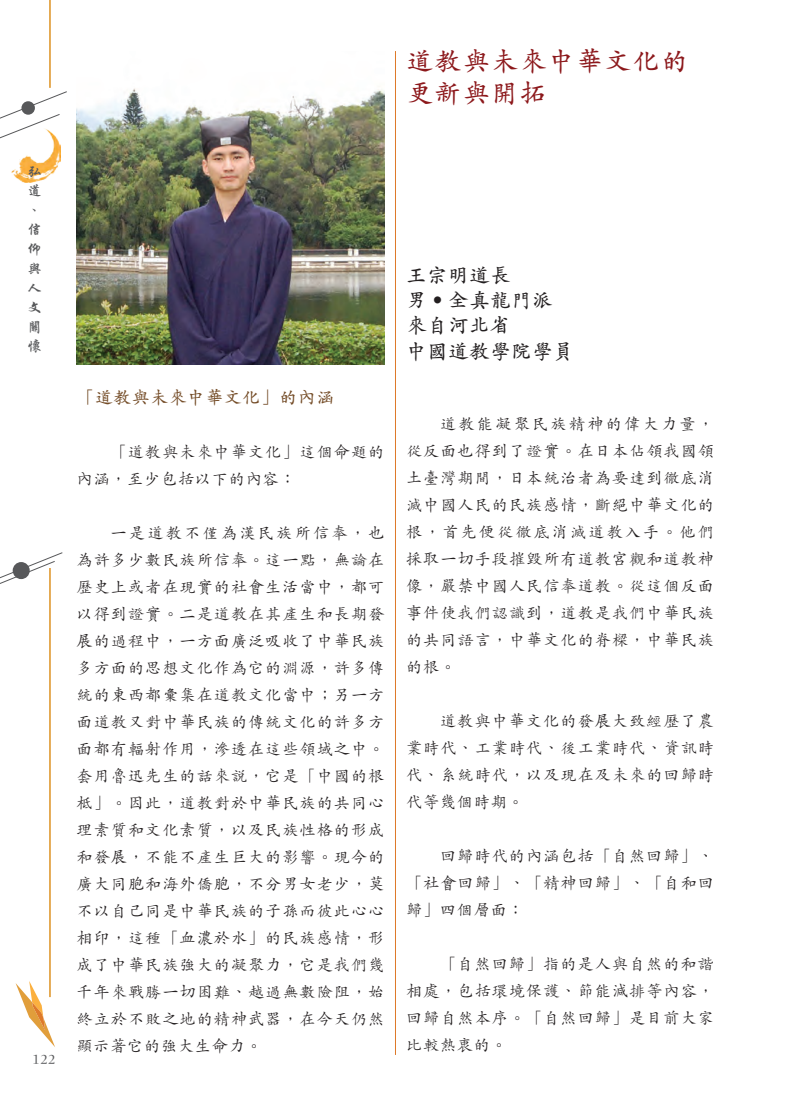
<style>
.page{position:relative;width:808px;height:1106px;background:#fff}
.page>*{position:absolute;margin:0;border:0;box-sizing:border-box;transform-origin:0 0}
.t1{font:600 27px/32.4px "M Kai HK";letter-spacing:.05em;color:#8c181b}
.t2{font:600 21px "M Kai HK";color:#231f20}
.t3{font:600 18px "M Kai HK";letter-spacing:.025em;color:#744c27}
.t4{font:500 16.5px/27px "M Kai HK";letter-spacing:.04em;color:#231f20;text-align:justify}
.t5{font:700 15px/19.5px "C Xing Kai HK";color:#57585a;text-align:justify}
.t6{font:500 15px "M Kai HK";color:#57585a}
</style>
<div class="page">
<img style="left:77px;top:88px;width:308px;height:277px">
<img style="left:11px;top:149px;width:49px;height:33px">
<svg style="left:16px;top:981px;width:39px;height:66px"></svg>
<hr style="left:49px;top:0;width:2px;height:88px;background:#e19e3b">
<hr style="left:49px;top:568px;width:2px;height:429px;background:#e19e3b">
<svg style="left:0;top:91px;width:67px;height:58px"></svg>
<div style="left:21px;top:101px;width:14px;height:14px;background:#57585a;border-radius:50%"></div>
<svg style="left:0;top:552px;width:63px;height:61px"></svg>
<div style="left:13px;top:562px;width:17px;height:17px;background:#57585a;border-radius:50%"></div>
<hr style="left:395px;top:51px;width:1px;height:1003px;background:#de7a2a">
<p class="t1" style="left:406px;top:43px;width:284px">道教與未來中華文化的更新與開拓</p>
<p class="t5" style="left:27px;top:161px;width:16px">弘道、信仰與人文關懷</p>
<p class="t6" style="left:32px;top:1048px;width:25px">122</p>
<p class="t3" style="left:77px;top:385px;width:259px">「道教與未來中華文化」的內涵</p>
<p class="t4" style="left:77px;top:437px;width:310px;text-indent:34px">「道教與未來中華文化」這個命題的內涵，至少包括以下的內容：</p>
<p class="t4" style="left:77px;top:518px;width:310px;text-indent:34px">一是道教不僅為漢民族所信奉，也為許多少數民族所信奉。這一點，無論在歷史上或者在現實的社會生活當中，都可以得到證實。二是道教在其產生和長期發展的過程中，一方面廣泛吸收了中華民族多方面的思想文化作為它的淵源，許多傳統的東西都彙集在道教文化當中；另一方面道教又對中華民族的傳統文化的許多方面都有輻射作用，滲透在這些領域之中。套用魯迅先生的話來說，它是「中國的根柢」。因此，道教對於中華民族的共同心理素質和文化素質，以及民族性格的形成和發展，不能不產生巨大的影響。現今的廣大同胞和海外僑胞，不分男女老少，莫不以自己同是中華民族的子孫而彼此心心相印，這種「血濃於水」的民族感情，形成了中華民族強大的凝聚力，它是我們幾千年來戰勝一切困難、越過無數險阻，始終立於不敗之地的精神武器，在今天仍然顯示著它的強大生命力。</p>
<p class="t2" style="left:406px;top:260px;width:106px">王宗明道長</p>
<p class="t2" style="left:406px;top:286px;width:148px">男‧全真龍門派</p>
<p class="t2" style="left:406px;top:311px;width:106px">來自河北省</p>
<p class="t2" style="left:406px;top:336px;width:169px">中國道教學院學員</p>
<p class="t4" style="left:406px;top:409px;width:310px;text-indent:34px">道教能凝聚民族精神的偉大力量，從反面也得到了證實。在日本佔領我國領土臺灣期間，日本統治者為要達到徹底消滅中國人民的民族感情，斷絕中華文化的根，首先便從徹底消滅道教入手。他們採取一切手段摧毀所有道教宮觀和道教神像，嚴禁中國人民信奉道教。從這個反面事件使我們認識到，道教是我們中華民族的共同語言，中華文化的脊樑，中華民族的根。</p>
<p class="t4" style="left:406px;top:706px;width:310px;text-indent:34px">道教與中華文化的發展大致經歷了農業時代、工業時代、後工業時代、資訊時代、系統時代，以及現在及未來的回歸時代等幾個時期。</p>
<p class="t4" style="left:406px;top:841px;width:310px;text-indent:34px">回歸時代的內涵包括「自然回歸」、「社會回歸」、「精神回歸」、「自和回歸」四個層面：</p>
<p class="t4" style="left:406px;top:949px;width:310px;text-indent:34px">「自然回歸」指的是人與自然的和諧相處，包括環境保護、節能減排等內容，回歸自然本序。「自然回歸」是目前大家比較熱衷的。</p>
</div>
